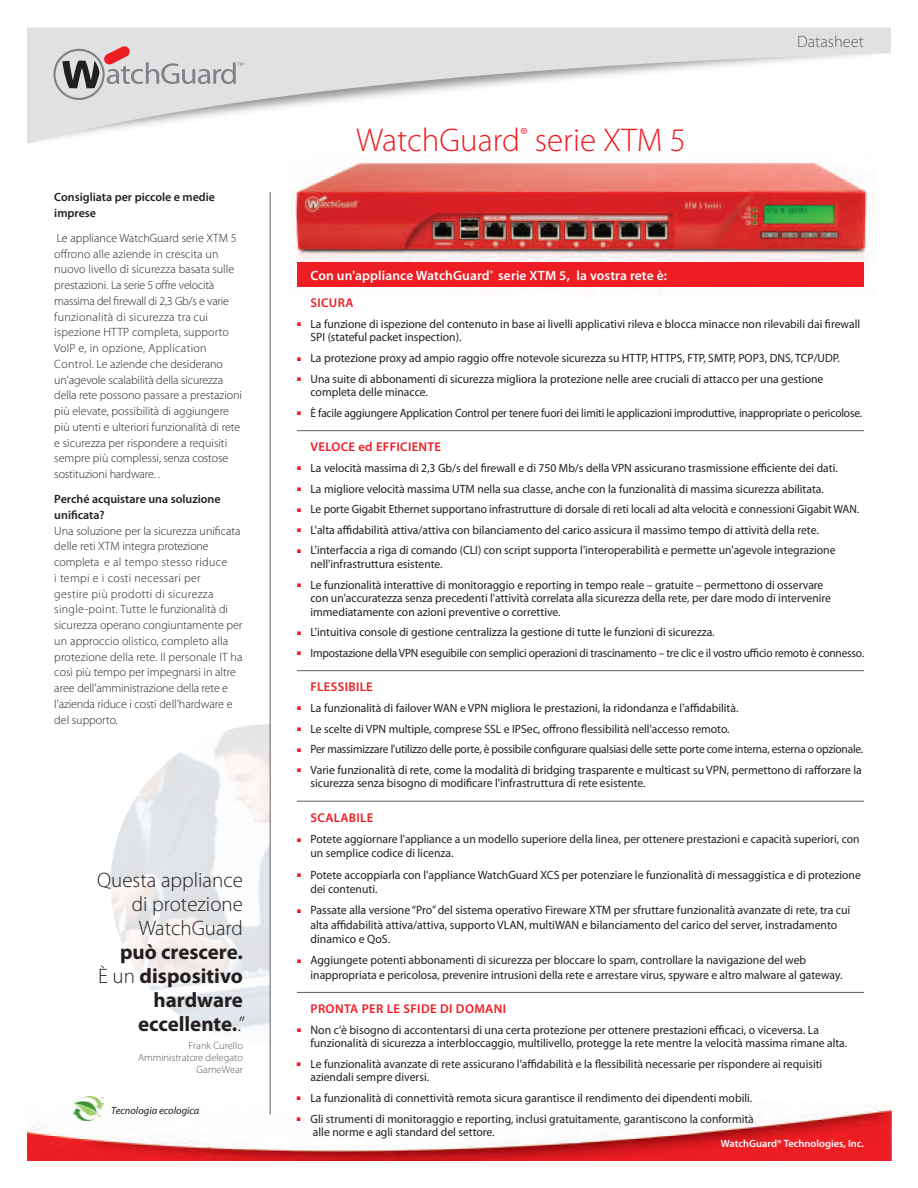
<style>
.page{position:relative;width:918px;height:1188px;background:#fff}
.page>*{position:absolute;margin:0;border:0;box-sizing:border-box;transform-origin:0 0}
.chart_header{font:300 33px "Myriad Pro";color:#ee1d23}
.t1{font:300 21px/24px "Myriad Pro";color:#231f20;text-align:right}
.t2{font:300 16.5px "Myriad Pro";color:#5f5f62}
.t3{font:600 13.5px "Myriad Pro";letter-spacing:.01em;color:#fff}
.chart_-_black_subhea{font:600 12.75px "Myriad Pro";letter-spacing:.025em;color:#ee1d23}
.bulleted_copy{font:12.15px/14.2px "Myriad Pro";color:#231f20}
.bulleted_copy_last_b{font:12.15px "Myriad Pro";color:#231f20}
.bulleted_copy-2{font:12px/13.5px "Myriad Pro";color:#231f20}
.chart_-_black_subhea-2{font:300 12px/15.8px "Myriad Pro";color:#231f20}
.intro_caption{font:300 12px/15.8px "Myriad Pro";color:#231f20}
.bulleted_copy-3{font:12px "Myriad Pro";color:#231f20;scale:.95 1}
.bulleted_copy_last_b-2{font:12px/14.2px "Myriad Pro";color:#231f20}
.bulleted_copy_last_b-3{font:12px "Myriad Pro";color:#231f20;scale:.95 1}
.chart_-_black_subhea-3{font:600 12px/15.8px "Myriad Pro";color:#231f20}
.t4{font:300 10.5px "Myriad Pro";color:#57585a}
.t5{font:600 10.5px "Myriad Pro";color:#fff}
.t6{font:italic 10.5px "Myriad Pro";color:#231f20}
.s1{font-weight:600}
.s2{font-weight:700}
.s3{color:#ee1d23}
.s4{font-size:12px}
</style>
<div class="page">
<img style="left:292px;top:160px;width:581px;height:104px">
<div style="left:297px;top:262px;width:567px;height:25px;background:#ee1d23"></div>
<img style="left:27px;top:1103px;width:864px;height:58px">
<svg style="left:27px;top:28px;width:864px;height:116px"></svg>
<svg style="left:53px;top:46px;width:190px;height:54px"></svg>
<hr style="left:297px;top:430px;width:567px;height:1px;background:#5f5f62">
<hr style="left:297px;top:670px;width:567px;height:1px;background:#5f5f62">
<hr style="left:297px;top:801px;width:567px;height:1px;background:#5f5f62">
<hr style="left:297px;top:992px;width:567px;height:1px;background:#5f5f62">
<hr style="left:270px;top:192px;width:1px;height:922px;background:#5f5f62">
<img style="left:73px;top:1096px;width:31px;height:25px">
<img style="left:111px;top:724px;width:159px;height:320px">
<p class="chart_-_black_subhea-3" style="left:54px;top:189px;width:162px">Consigliata per piccole e medie imprese</p>
<p class="chart_-_black_subhea-2" style="left:54px;top:230px;width:189px">Le appliance WatchGuard serie XTM 5 offrono alle aziende in crescita un nuovo livello di sicurezza basata sulle prestazioni. La serie 5 offre velocità massima del firewall di 2,3 Gb/s e varie funzionalità di sicurezza tra cui ispezione HTTP completa, supporto VoIP e, in opzione, Application Control. Le aziende che desiderano un'agevole scalabilità della sicurezza della rete possono passare a prestazioni più elevate, possibilità di aggiungere più utenti e ulteriori funzionalità di rete e sicurezza per rispondere a requisiti sempre più complessi, senza costose sostituzioni hardware. .</p>
<p class="intro_caption" style="left:54px;top:491px;width:190px"><span class="s1">Perché acquistare una soluzione unificata?<br></span>Una soluzione per la sicurezza unificata delle reti XTM integra protezione completa e al tempo stesso riduce<br>i tempi e i costi necessari per<br>gestire più prodotti di sicurezza single-point. Tutte le funzionalità di sicurezza operano congiuntamente per un approccio olistico, completo alla protezione della rete. Il personale IT ha così più tempo per impegnarsi in altre aree dell'amministrazione della rete e l'azienda riduce i costi dell'hardware e del supporto.</p>
<p class="t1" style="left:97px;top:868px;width:149px">Questa appliance di protezione<br>WatchGuard<br><span class="s2">può crescere.<br></span>È un <span class="s2">dispositivo hardware eccellente.</span>.”</p>
<p class="t4" style="left:189px;top:1039px;width:56px">Frank Curello</p>
<p class="t4" style="left:138px;top:1051px;width:106px">Amministratore delegato</p>
<p class="t4" style="left:197px;top:1063px;width:48px">GameWear</p>
<p class="t6" style="left:111px;top:1104px;width:90px">Tecnologia ecologica</p>
<p class="chart_header" style="left:356px;top:120px;width:331px">WatchGuard<sup>®</sup> serie XTM 5</p>
<p class="t2" style="left:797px;top:31px;width:68px">Datasheet</p>
<p class="t3" style="left:310px;top:267px;width:358px">Con un'appliance WatchGuard<sup>®</sup> serie XTM 5, la vostra rete è:</p>
<p class="chart_-_black_subhea" style="left:310px;top:295px;width:45px">SICURA</p>
<p class="bulleted_copy-2" style="left:310px;top:317px;width:551px;text-indent:-14px"><span class="s3">■</span> La funzione di ispezione del contenuto in base ai livelli applicativi rileva e blocca minacce non rilevabili dai firewall<br>SPI (stateful packet inspection).</p>
<p class="bulleted_copy-2" style="left:297px;top:351px;width:544px"><span class="s3">■</span> La protezione proxy ad ampio raggio offre notevole sicurezza su HTTP, HTTPS, FTP, SMTP, POP3, DNS, TCP/UDP.</p>
<p class="bulleted_copy-2" style="left:310px;top:372px;width:514px;text-indent:-14px"><span class="s3">■</span> Una suite di abbonamenti di sicurezza migliora la protezione nelle aree cruciali di attacco per una gestione completa delle minacce.</p>
<p class="bulleted_copy-3" style="left:297px;top:405px;width:596px"><span class="s3">■</span> È facile aggiungere Application Control per tenere fuori dei limiti le applicazioni improduttive, inappropriate o pericolose.</p>
<p class="chart_-_black_subhea" style="left:311px;top:439px;width:132px">VELOCE ed EFFICIENTE</p>
<p class="bulleted_copy-2" style="left:297px;top:461px;width:542px"><span class="s3">■</span> La velocità massima di 2,3 Gb/s del firewall e di 750 Mb/s della VPN assicurano trasmissione efficiente dei dati.</p>
<p class="bulleted_copy-2" style="left:297px;top:482px;width:528px"><span class="s3">■</span> La migliore velocità massima UTM nella sua classe, anche con la funzionalità di massima sicurezza abilitata.</p>
<p class="bulleted_copy-3" style="left:297px;top:502px;width:593px"><span class="s3">■</span> Le porte Gigabit Ethernet supportano infrastrutture di dorsale di reti locali ad alta velocità e connessioni Gigabit WAN.</p>
<p class="bulleted_copy-2" style="left:297px;top:523px;width:523px"><span class="s3">■</span> L'alta affidabilità attiva/attiva con bilanciamento del carico assicura il massimo tempo di attività della rete.</p>
<p class="bulleted_copy-2" style="left:310px;top:543px;width:526px;text-indent:-14px"><span class="s3">■</span> L'interfaccia a riga di comando (CLI) con script supporta l'interoperabilità e permette un'agevole integrazione nell'infrastruttura esistente.</p>
<p class="bulleted_copy-2" style="left:310px;top:578px;width:522px;text-indent:-14px"><span class="s3">■</span> Le funzionalità interattive di monitoraggio e reporting in tempo reale – gratuite – permettono di osservare con un'accuratezza senza precedenti l'attività correlata alla sicurezza della rete, per dare modo di intervenire immediatamente con azioni preventive o correttive.</p>
<p class="bulleted_copy-2" style="left:297px;top:625px;width:419px"><span class="s3">■</span> L'intuitiva console di gestione centralizza la gestione di tutte le funzioni di sicurezza.</p>
<p class="bulleted_copy_last_b-3" style="left:297px;top:645px;width:598px"><span class="s3">■</span> Impostazione della VPN eseguibile con semplici operazioni di trascinamento – tre clic e il vostro ufficio remoto è connesso.</p>
<p class="chart_-_black_subhea" style="left:311px;top:679px;width:64px">FLESSIBILE</p>
<p class="bulleted_copy-2" style="left:297px;top:701px;width:443px"><span class="s3">■</span> La funzionalità di failover WAN e VPN migliora le prestazioni, la ridondanza e l'affidabilità.</p>
<p class="bulleted_copy-2" style="left:297px;top:722px;width:434px"><span class="s3">■</span> Le scelte di VPN multiple, comprese SSL e IPSec, offrono flessibilità nell'accesso remoto.</p>
<p class="bulleted_copy-3" style="left:297px;top:742px;width:598px"><span class="s3">■</span> Per massimizzare l'utilizzo delle porte, è possibile configurare qualsiasi delle sette porte come interna, esterna o opzionale.</p>
<p class="bulleted_copy_last_b" style="left:297px;top:762px;width:566px"><span class="s3">■</span> Varie funzionalità di rete, come la modalità di bridging trasparente e multicast su VPN, <span class="s4">permettono di rafforzare la</span></p>
<p class="bulleted_copy_last_b-2" style="left:310px;top:776px;width:337px">sicurezza senza bisogno di modificare l'infrastruttura di rete esistente.</p>
<p class="chart_-_black_subhea" style="left:311px;top:809px;width:64px">SCALABILE</p>
<p class="bulleted_copy-2" style="left:310px;top:832px;width:551px;line-height:14.2px;text-indent:-14px"><span class="s3">■</span> Potete aggiornare l'appliance a un modello superiore della linea, per ottenere prestazioni e capacità superiori, con un semplice codice di licenza.</p>
<p class="bulleted_copy-2" style="left:310px;top:867px;width:552px;line-height:14.2px;text-indent:-14px"><span class="s3">■</span> Potete accoppiarla con l'appliance WatchGuard XCS per potenziare le funzionalità di messaggistica e di protezione dei contenuti.</p>
<p class="bulleted_copy" style="left:310px;top:903px;width:541px;text-indent:-14px"><span class="s3">■</span> Passate alla versione “Pro”del sistema operativo Fireware XTM per sfruttare funzionalità avanzate di rete, tra cui alta affidabilità attiva/attiva, supporto VLAN, multiWAN e bilanciamento del carico del server, instradamento dinamico e QoS.</p>
<p class="bulleted_copy_last_b-2" style="left:310px;top:953px;width:534px;text-indent:-14px"><span class="s3">■</span> Aggiungete potenti abbonamenti di sicurezza per bloccare lo spam, controllare la navigazione del web inappropriata e pericolosa, prevenire intrusioni della rete e arrestare virus, spyware e altro malware al gateway.</p>
<p class="chart_-_black_subhea" style="left:311px;top:1001px;width:197px">PRONTA PER LE SFIDE DI DOMANI</p>
<p class="bulleted_copy" style="left:297px;top:1022px;width:524px"><span class="s3">■</span> Non c'è bisogno di accontentarsi di una certa protezione per ottenere prestazioni efficaci, o viceversa. <span class="s4">La</span></p>
<p class="bulleted_copy-2" style="left:310px;top:1036px;width:538px">funzionalità di sicurezza a interbloccaggio, multilivello, protegge la rete mentre la velocità massima rimane alta.</p>
<p class="bulleted_copy-2" style="left:310px;top:1057px;width:513px;text-indent:-14px"><span class="s3">■</span> Le funzionalità avanzate di rete assicurano l'affidabilità e la flessibilità necessarie per rispondere ai requisiti aziendali sempre diversi.</p>
<p class="bulleted_copy-2" style="left:297px;top:1091px;width:457px"><span class="s3">■</span> La funzionalità di connettività remota sicura garantisce il rendimento dei dipendenti mobili.</p>
<p class="bulleted_copy-2" style="left:313px;top:1112px;width:442px;text-indent:-16px"><span class="s3">■</span> Gli strumenti di monitoraggio e reporting, inclusi gratuitamente, garantiscono la conformità alle norme e agli standard del settore.</p>
<p class="t5" style="left:721px;top:1137px;width:145px">WatchGuard® Technologies, Inc.</p>
</div>
